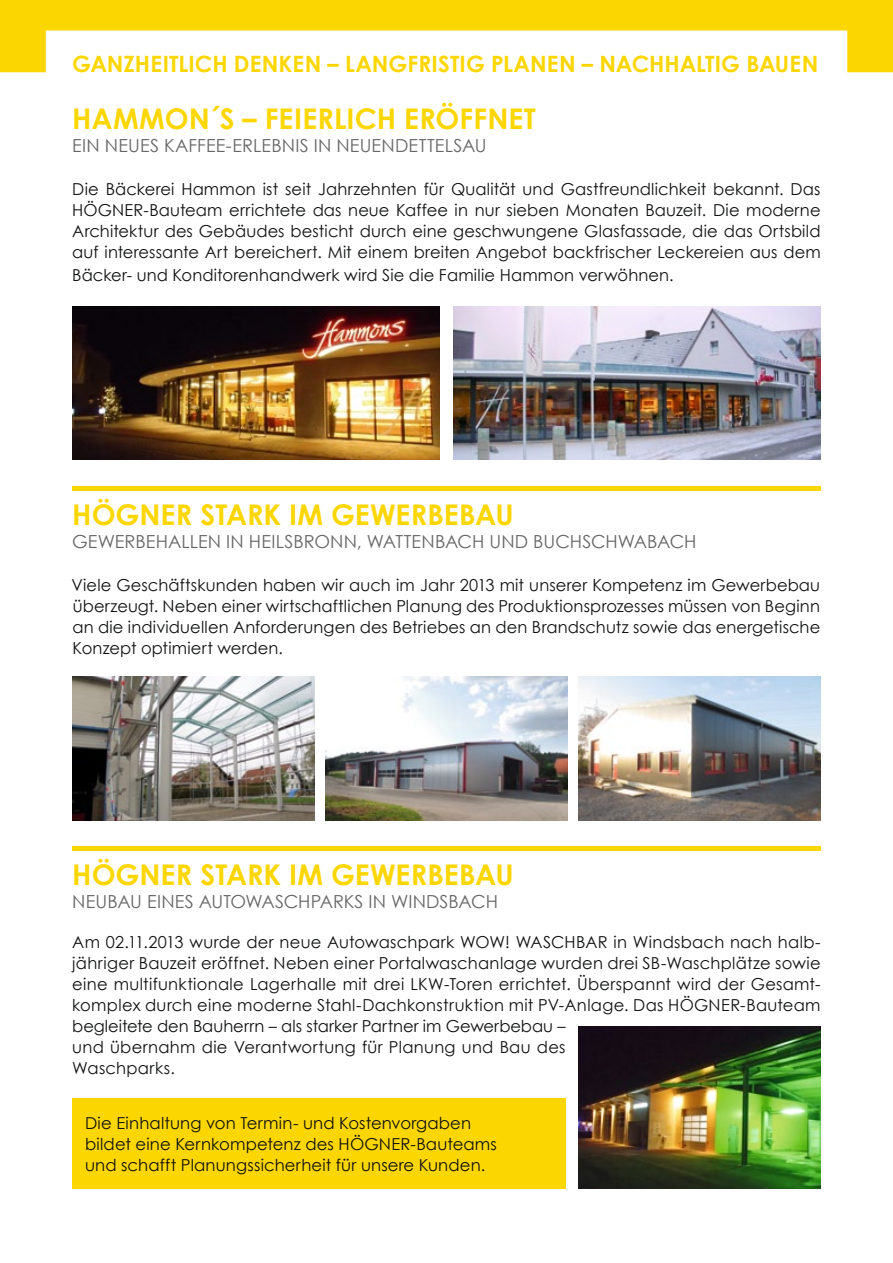
<style>
.page{position:relative;width:893px;height:1263px;background:#fff}
.page>*{position:absolute;margin:0;border:0;box-sizing:border-box;transform-origin:0 0}
.t1{font:700 28.5px "Century Gothic";color:#fcd600}
.t2{font:700 22.5px "Century Gothic";letter-spacing:.005em;color:#fcd600}
.t3{font:18px "Century Gothic";letter-spacing:.005em;color:#676767}
.t4{font:16.5px/21px "Century Gothic";letter-spacing:.01em;color:#111212;text-align:justify}
</style>
<div class="page">
<div style="left:72px;top:1098px;width:493px;height:90px;background:#fcd600"></div>
<svg style="left:0;top:0;width:892px;height:72px"></svg>
<svg style="left:892px;top:0;width:1px;height:72px"></svg>
<img style="left:453px;top:306px;width:367px;height:153px">
<img style="left:72px;top:306px;width:368px;height:153px">
<hr style="left:72px;top:486px;width:749px;height:4px;background:#fcd600">
<hr style="left:72px;top:846px;width:749px;height:4px;background:#fcd600">
<img style="left:578px;top:1026px;width:243px;height:162px">
<img style="left:325px;top:676px;width:243px;height:145px">
<img style="left:72px;top:676px;width:243px;height:145px">
<img style="left:578px;top:676px;width:243px;height:145px">
<h2 class="t2" style="left:72px;top:50px;width:747px">GANZHEITLICH DENKEN – LANGFRISTIG PLANEN – NACHHALTIG BAUEN</h2>
<h1 class="t1" style="left:72px;top:101px;width:465px">HAMMON´S – FEIERLICH ERÖFFNET</h1>
<p class="t3" style="left:72px;top:134px;width:416px">EIN NEUES KAFFEE-ERLEBniS IN NEUENDETTELSAU</p>
<p class="t4" style="left:72px;top:179px;width:750px">Die Bäckerei Hammon ist seit Jahrzehnten für Qualität und Gastfreundlichkeit bekannt. Das HÖGNER-Bauteam errichtete das neue Kaffee in nur sieben Monaten Bauzeit. Die moderne Architektur des Gebäudes besticht durch eine geschwungene Glasfassade, die das Ortsbild auf interessante Art bereichert. Mit einem breiten Angebot backfrischer Leckereien aus dem</p>
<p class="t4" style="left:72px;top:264px;width:603px">Bäcker- und Konditorenhandwerk wird Sie die Familie Hammon verwöhnen.</p>
<h1 class="t1" style="left:72px;top:497px;width:443px">HÖGNER STARK IM GEWERBEBAU</h1>
<p class="t3" style="left:72px;top:530px;width:626px">GEWERBEHALLEN IN HEILSBRONN, WATTENBACH UND BUCHSCHWABACH</p>
<p class="t4" style="left:71px;top:575px;width:750px">Viele Geschäftskunden haben wir auch im Jahr 2013 mit unserer Kompetenz im Gewerbebau überzeugt. Neben einer wirtschaftlichen Planung des Produktionsprozesses müssen von Beginn an die individuellen Anforderungen des Betriebes an den Brandschutz sowie das energetische Konzept optimiert werden.</p>
<h1 class="t1" style="left:72px;top:857px;width:443px">HÖGNER STARK IM GEWERBEBAU</h1>
<p class="t3" style="left:72px;top:890px;width:26px">Neubau</p>
<p class="t3" style="left:147px;top:890px;width:10px">eines</p>
<p class="t3" style="left:199px;top:890px;width:26px">Autowaschparks</p>
<p class="t3" style="left:368px;top:890px;width:52px">in Windsbach</p>
<p class="t4" style="left:72px;top:931px;width:750px;text-align:left">Am 02.11.2013 wurde der neue Autowaschpark WOW! WASCHBAR in Windsbach nach halb&shy;jähriger Bauzeit eröffnet. Neben einer Portalwaschanlage wurden drei SB-Waschplätze sowie eine multifunktionale Lagerhalle mit drei LKW-Toren errichtet. Überspannt wird der Gesamt&shy;komplex durch eine moderne Stahl-Dachkonstruktion mit PV-Anlage. Das HÖGNER-Bauteam begleitete den Bauherrn – als starker Partner im Gewerbebau –<br>und übernahm die Verantwortung für Planung und Bau des<br>Waschparks.</p>
<p class="t4" style="left:85px;top:1112px;width:413px;text-align:left">Die Einhaltung von Termin- und Kostenvorgaben bildet eine Kernkompetenz des HÖGNER-Bauteams und schafft Planungssicherheit für unsere Kunden.</p>
</div>
